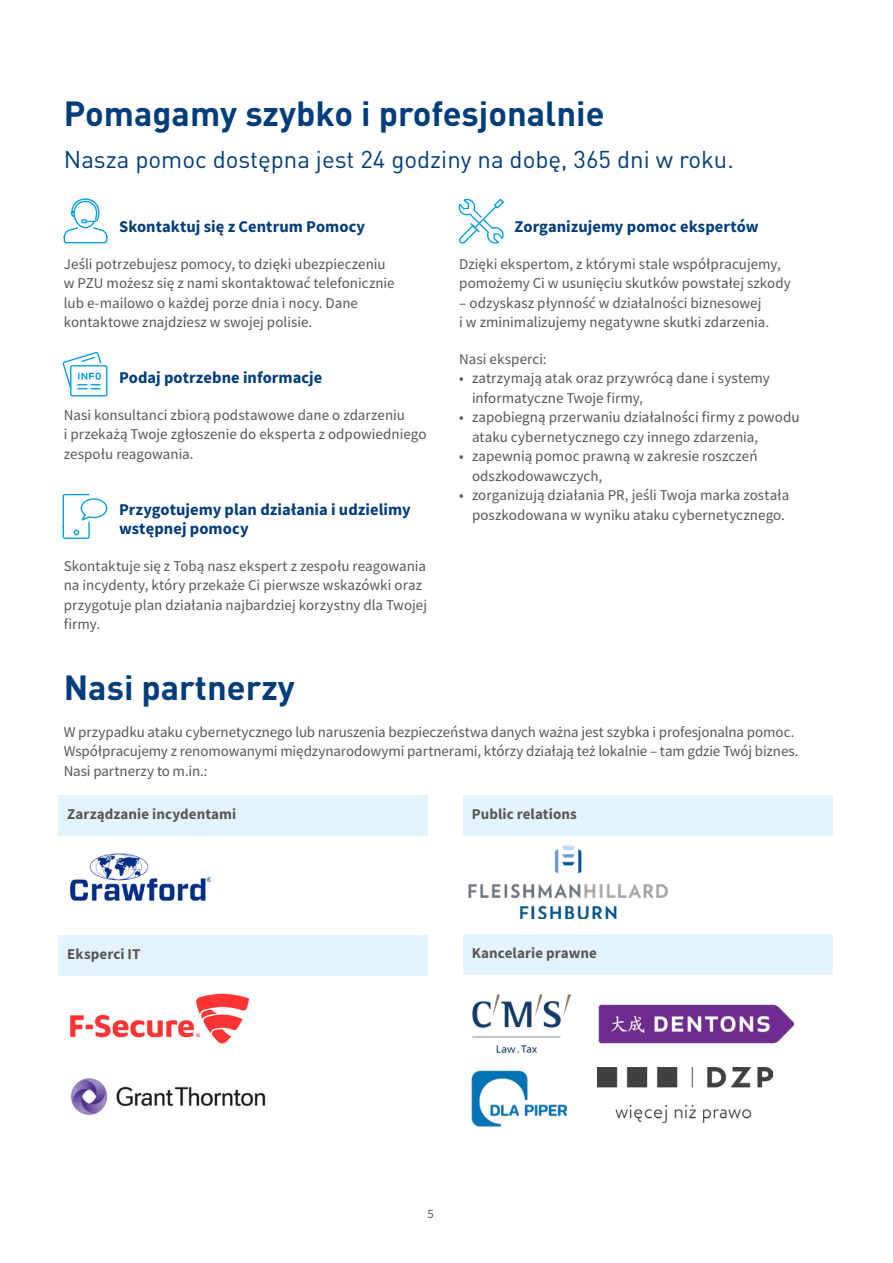
<style>
.page{position:relative;width:893px;height:1263px;background:#fff}
.page>*{position:absolute;margin:0;border:0;box-sizing:border-box;transform-origin:0 0}
.t1{font:700 34.5px "DIN Pro Pl";color:#003d7c}
.t2{font:24px "DIN Pro Pl";color:#003d7c}
.t3{font:700 16.5px/19.5px "Source Sans Pro";letter-spacing:.005em;color:#003d7c}
.t4{font:15px/19.5px "Source Sans Pro";color:#575756}
.t5{font:700 15px "Source Sans Pro";letter-spacing:.005em;color:#575756}
.t6{font:12.75px "Source Sans Pro";color:#575756}
</style>
<div class="page">
<svg style="left:63px;top:198px;width:45px;height:46px"></svg>
<svg style="left:62px;top:351px;width:46px;height:46px"></svg>
<svg style="left:62px;top:493px;width:46px;height:46px"></svg>
<svg style="left:458px;top:198px;width:46px;height:46px"></svg>
<img style="left:69px;top:993px;width:181px;height:51px">
<img style="left:71px;top:853px;width:139px;height:48px">
<img style="left:468px;top:845px;width:200px;height:73px">
<img style="left:472px;top:994px;width:99px;height:58px">
<img style="left:598px;top:1004px;width:197px;height:40px">
<img style="left:471px;top:1071px;width:96px;height:56px">
<img style="left:598px;top:1067px;width:174px;height:55px">
<img style="left:70px;top:1078px;width:196px;height:37px">
<div style="left:59px;top:795px;width:369px;height:41px;background:#e4f4fe"></div>
<div style="left:59px;top:935px;width:369px;height:41px;background:#e4f4fe"></div>
<div style="left:463px;top:795px;width:369px;height:41px;background:#e4f4fe"></div>
<div style="left:463px;top:934px;width:369px;height:40px;background:#e4f4fe"></div>
<h1 class="t1" style="left:64px;top:91px;width:542px">Pomagamy szybko i profesjonalnie</h1>
<h2 class="t2" style="left:64px;top:144px;width:672px">Nasza pomoc dostępna jest 24 godziny na dobę, 365 dni w roku.</h2>
<p class="t3" style="left:119px;top:217px;width:248px">Skontaktuj się z Centrum Pomocy</p>
<p class="t4" style="left:64px;top:254px;width:332px">Jeśli potrzebujesz pomocy, to dzięki ubezpieczeniu w PZU możesz się z nami skontaktować telefonicznie lub e-mailowo o każdej porze dnia i nocy. Dane kontaktowe znajdziesz w swojej polisie.</p>
<p class="t3" style="left:119px;top:368px;width:205px">Podaj potrzebne informacje</p>
<p class="t4" style="left:64px;top:405px;width:364px">Nasi konsultanci zbiorą podstawowe dane o zdarzeniu<br>i przekażą Twoje zgłoszenie do eksperta z odpowiedniego zespołu reagowania.</p>
<p class="t3" style="left:119px;top:499px;width:293px">Przygotujemy plan działania i udzielimy wstępnej pomocy</p>
<p class="t4" style="left:64px;top:556px;width:365px">Skontaktuje się z Tobą nasz ekspert z zespołu reagowania na incydenty, który przekaże Ci pierwsze wskazówki oraz przygotuje plan działania najbardziej korzystny dla Twojej firmy.</p>
<p class="t3" style="left:514px;top:217px;width:246px">Zorganizujemy pomoc ekspertów</p>
<p class="t4" style="left:459px;top:254px;width:333px">Dzięki ekspertom, z którymi stale współpracujemy, pomożemy Ci w usunięciu skutków powstałej szkody</p>
<p class="t4" style="left:459px;top:293px;width:311px">– odzyskasz płynność w działalności biznesowej<br>i w zminimalizujemy negatywne skutki zdarzenia.</p>
<p class="t4" style="left:459px;top:349px;width:89px">Nasi eksperci:</p>
<p class="t4" style="left:472px;top:369px;width:299px;text-indent:-13px">• zatrzymają atak oraz przywrócą dane i systemy informatyczne Twoje firmy,</p>
<p class="t4" style="left:472px;top:408px;width:329px;text-indent:-13px">• zapobiegną przerwaniu działalności firmy z powodu ataku cybernetycznego czy innego zdarzenia,</p>
<p class="t4" style="left:472px;top:447px;width:287px;text-indent:-13px">• zapewnią pomoc prawną w zakresie roszczeń odszkodowawczych,</p>
<p class="t4" style="left:459px;top:486px;width:331px;text-align:center">• zorganizują działania PR, jeśli Twoja marka została poszkodowana w wyniku ataku cybernetycznego.</p>
<h1 class="t1" style="left:64px;top:665px;width:233px">Nasi partnerzy</h1>
<p class="t4" style="left:64px;top:722px;width:736px">W przypadku ataku cybernetycznego lub naruszenia bezpieczeństwa danych ważna jest szybka i profesjonalna pomoc.<br>Współpracujemy z renomowanymi międzynarodowymi partnerami, którzy działają też lokalnie – tam gdzie Twój biznes.<br>Nasi partnerzy to m.in.:</p>
<p class="t5" style="left:67px;top:804px;width:170px">Zarządzanie incydentami</p>
<p class="t5" style="left:472px;top:804px;width:106px">Public relations</p>
<p class="t5" style="left:67px;top:944px;width:75px">Eksperci IT</p>
<p class="t5" style="left:472px;top:943px;width:127px">Kancelarie prawne</p>
<p class="t6" style="left:427px;top:1206px;width:8px">5</p>
</div>
